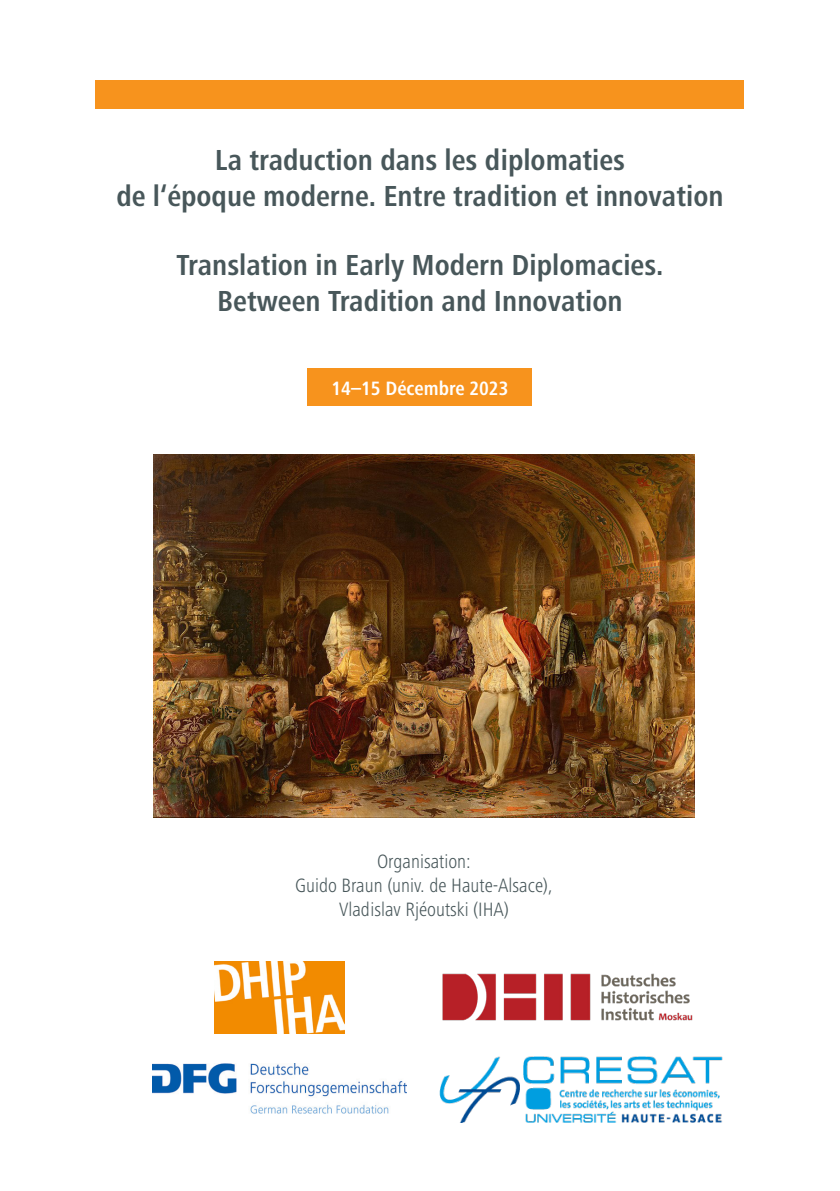
<style>
.page{position:relative;width:840px;height:1191px;background:#fff}
.page>*{position:absolute;margin:0;border:0;box-sizing:border-box;transform-origin:0 0}
.Titel_15pt{font:700 condensed 30px/36px "Frutiger Next Pro";color:#48575a;text-align:center}
.Organisation{font:300 condensed 20px/24px "Frutiger Next Pro";color:#48575a;text-align:center}
.Info_block_10pt{font:700 condensed 20px "Frutiger Next Pro";color:#fff}
</style>
<div class="page">
<div style="left:96px;top:80px;width:647px;height:29px;background:#f7931d"></div>
<img style="left:214px;top:961px;width:130px;height:72px">
<img style="left:152px;top:1063px;width:254px;height:51px">
<img style="left:442px;top:973px;width:251px;height:48px">
<img style="left:439px;top:1056px;width:283px;height:67px">
<img style="left:153px;top:454px;width:540px;height:363px">
<div style="left:308px;top:369px;width:223px;height:37px;background:#f7931d"></div>
<p class="Titel_15pt" style="left:116px;top:142px;width:608px">La traduction dans les diplomaties<br>de l‘époque moderne. Entre tradition et innovation</p>
<p class="Titel_15pt" style="left:176px;top:247px;width:488px">Translation in Early Modern Diplomacies.</p>
<p class="Titel_15pt" style="left:217px;top:283px;width:407px">Between Tradition and Innovation</p>
<p class="Info_block_10pt" style="left:331px;top:376px;width:178px">14–15 Décembre 2023</p>
<p class="Organisation" style="left:295px;top:849px;width:259px">Organisation:<br>Guido Braun (univ. de Haute-Alsace),<br>Vladislav Rjéoutski (IHA)</p>
</div>
